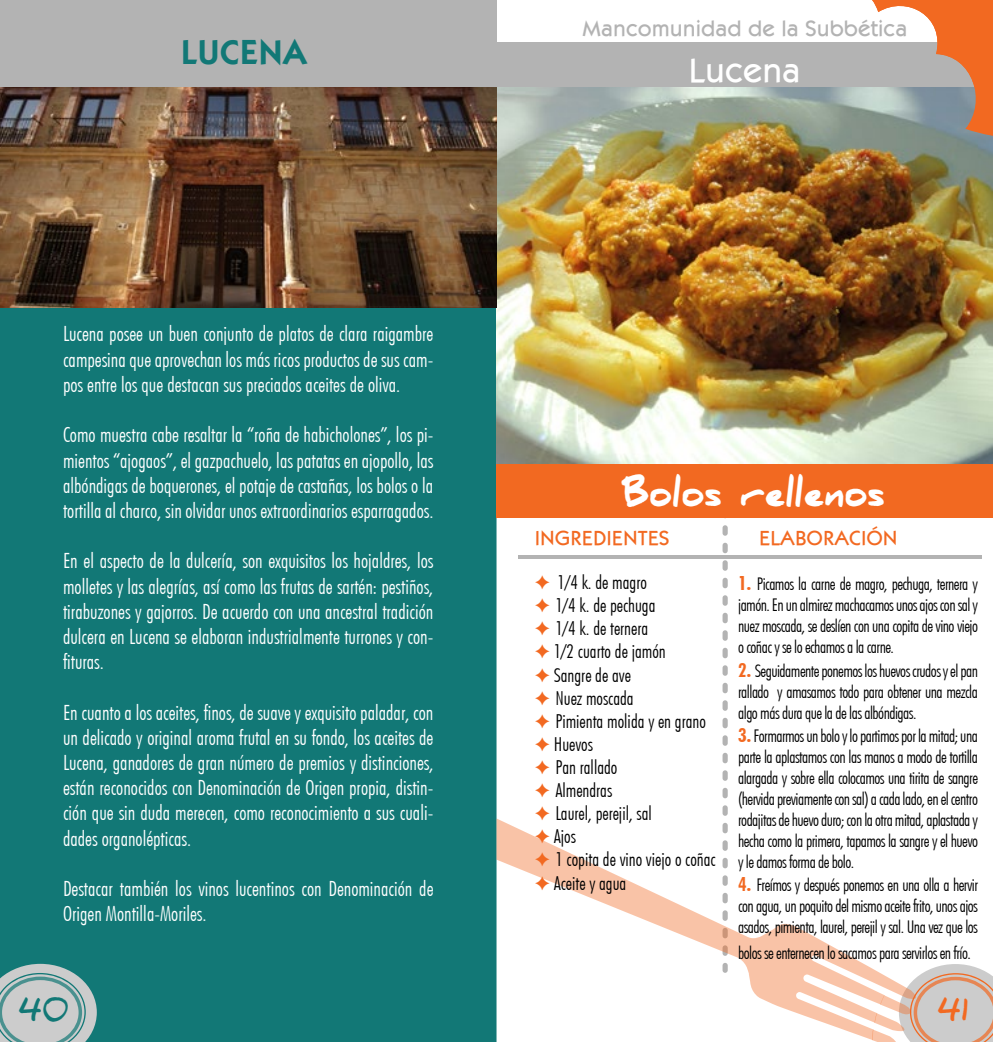
<style>
.page{position:relative;width:993px;height:1042px;background:#fff}
.page>*{position:absolute;margin:0;border:0;box-sizing:border-box;transform-origin:0 0}
.t1{font:900 35px "Daniel";color:#fff}
.t2{font:700 35px "Kabob";color:#127876}
.t3{font:35px "Kabob";color:#fff}
.t4{font:900 24.68px "Daniel";color:#127876}
.t5{font:900 24.68px "Daniel";color:#f26921}
.t6{font:22.75px "Kabob";color:#b3b3b3}
.t7{font:21px/25.2px "Futuri Condensed Light Regular SWFTE";color:#fff;text-align:justify}
.t8{font:21px "Kabob";color:#f26921}
.t9{font:19.25px/23.1px "Futuri Condensed Light Regular SWFTE";color:#000}
.t10{font:17.5px/21px "Futuri Condensed Light Regular SWFTE";letter-spacing:-.03em;color:#000;text-align:justify}
.s1{font-family:"Futuri Condensed Bold SWFTE";font-size:19.43px;color:#f26921}
</style>
<div class="page">
<div style="left:0;top:308px;width:496px;height:734px;background:#127876"></div>
<svg style="left:0;top:964px;width:97px;height:78px;background:#a5baba"></svg>
<div style="left:0;top:0;width:496px;height:87px;background:#b3b3b3"></div>
<svg style="left:722px;top:518px;width:5px;height:298px"></svg>
<div style="left:496px;top:43px;width:494px;height:44px;background:#b3b3b3"></div>
<svg style="left:496px;top:818px;width:376px;height:222px"></svg>
<div style="left:496px;top:464px;width:496px;height:54px;background:#f26921"></div>
<hr style="left:517px;top:555px;width:463px;height:4px;background:#b3b3b3">
<svg style="left:872px;top:964px;width:120px;height:78px"></svg>
<img style="left:496px;top:87px;width:496px;height:377px">
<svg style="left:861px;top:0;width:131px;height:140px"></svg>
<img style="left:0;top:87px;width:496px;height:221px">
<svg style="left:535px;top:818px;width:14px;height:2px"></svg>
<svg style="left:535px;top:830px;width:14px;height:13px"></svg>
<svg style="left:535px;top:853px;width:14px;height:13px"></svg>
<svg style="left:535px;top:876px;width:14px;height:14px"></svg>
<h1 class="t2" style="left:181px;top:32px;width:128px">LUCENA</h1>
<p class="t7" style="left:63px;top:321px;width:371px">Lucena posee un buen conjunto de platos de clara raigambre campesina que aprovechan los más ricos productos de sus cam&shy;pos entre los que destacan sus preciados aceites de oliva.</p>
<p class="t7" style="left:63px;top:422px;width:372px">Como muestra cabe resaltar la “roña de habicholones”, los pi&shy;mientos “ajogaos”, el gazpachuelo, las patatas en ajopollo, las albóndigas de boquerones, el potaje de castañas, los bolos o la tortilla al charco, sin olvidar unos extraordinarios esparragados.</p>
<p class="t7" style="left:63px;top:548px;width:372px">En el aspecto de la dulcería, son exquisitos los hojaldres, los molletes y las alegrías, así como las frutas de sartén: pestiños, tirabuzones y gajorros. De acuerdo con una ancestral tradición dulcera en Lucena se elaboran industrialmente turrones y con&shy;fituras.</p>
<p class="t7" style="left:63px;top:699px;width:372px">En cuanto a los aceites, finos, de suave y exquisito paladar, con un delicado y original aroma frutal en su fondo, los aceites de Lucena, ganadores de gran número de premios y distinciones, están reconocidos con Denominación de Origen propia, distin&shy;ción que sin duda merecen, como reconocimiento a sus cuali&shy;dades organolépticas.</p>
<p class="t7" style="left:63px;top:876px;width:372px">Destacar también los vinos lucentinos con Denominación de<br>Origen Montilla-Moriles.</p>
<p class="t6" style="left:582px;top:16px;width:326px">Mancomunidad de la Subbética</p>
<h1 class="t3" style="left:688px;top:50px;width:113px">Lucena</h1>
<h1 class="t1" style="left:622px;top:473px;width:264px">Bolos rellenos</h1>
<p class="t8" style="left:534px;top:526px;width:136px">INGREDIENTES</p>
<p class="t8" style="left:759px;top:526px;width:140px">ELABORACIÓN</p>
<p class="t9" style="left:553px;top:570px;width:163px">1/4 k. de magro<br>1/4 k. de pechuga<br>1/4 k. de ternera<br>1/2 cuarto de jamón<br>Sangre de ave<br>Nuez moscada<br>Pimienta molida y en grano<br>Huevos<br>Pan rallado<br>Almendras<br>Laurel, perejil, sal<br>Ajos<br>1 copita de vino viejo o coñac<br>Aceite y agua</p>
<p class="t10" style="left:737px;top:573px;width:241px"><span class="s1">1.</span> Picamos la carne de magro, pechuga, ternera y jamón. En un almirez machacamos unos ajos con sal y nuez moscada, se deslíen con una copita de vino viejo o coñac y se lo echamos a la carne.</p>
<p class="t10" style="left:737px;top:660px;width:241px"><span class="s1">2.</span> Seguidamente ponemos los huevos crudos y el pan rallado y amasamos todo para obtener una mezcla algo más dura que la de las albóndigas.</p>
<p class="t10" style="left:737px;top:725px;width:241px"><span class="s1">3.</span> Formarmos un bolo y lo partimos por la mitad; una parte la aplastamos con las manos a modo de tortilla alargada y sobre ella colocamos una tirita de sangre (hervida previamente con sal) a cada lado, en el centro rodajitas de huevo duro; con la otra mitad, aplastada y hecha como la primera, tapamos la sangre y el huevo y le damos forma de bolo.</p>
<p class="t10" style="left:737px;top:874px;width:241px"><span class="s1">4.</span> Freímos y después ponemos en una olla a hervir con agua, un poquito del mismo aceite frito, unos ajos asados, pimienta, laurel, perejil y sal. Una vez que los</p>
<p class="t10" style="left:737px;top:942px;width:234px">bolos se enternecen lo sacamos para servirlos en frío.</p>
<p class="t4" style="left:19px;top:997px;width:51px">40</p>
<p class="t5" style="left:937px;top:997px;width:32px">41</p>
</div>
